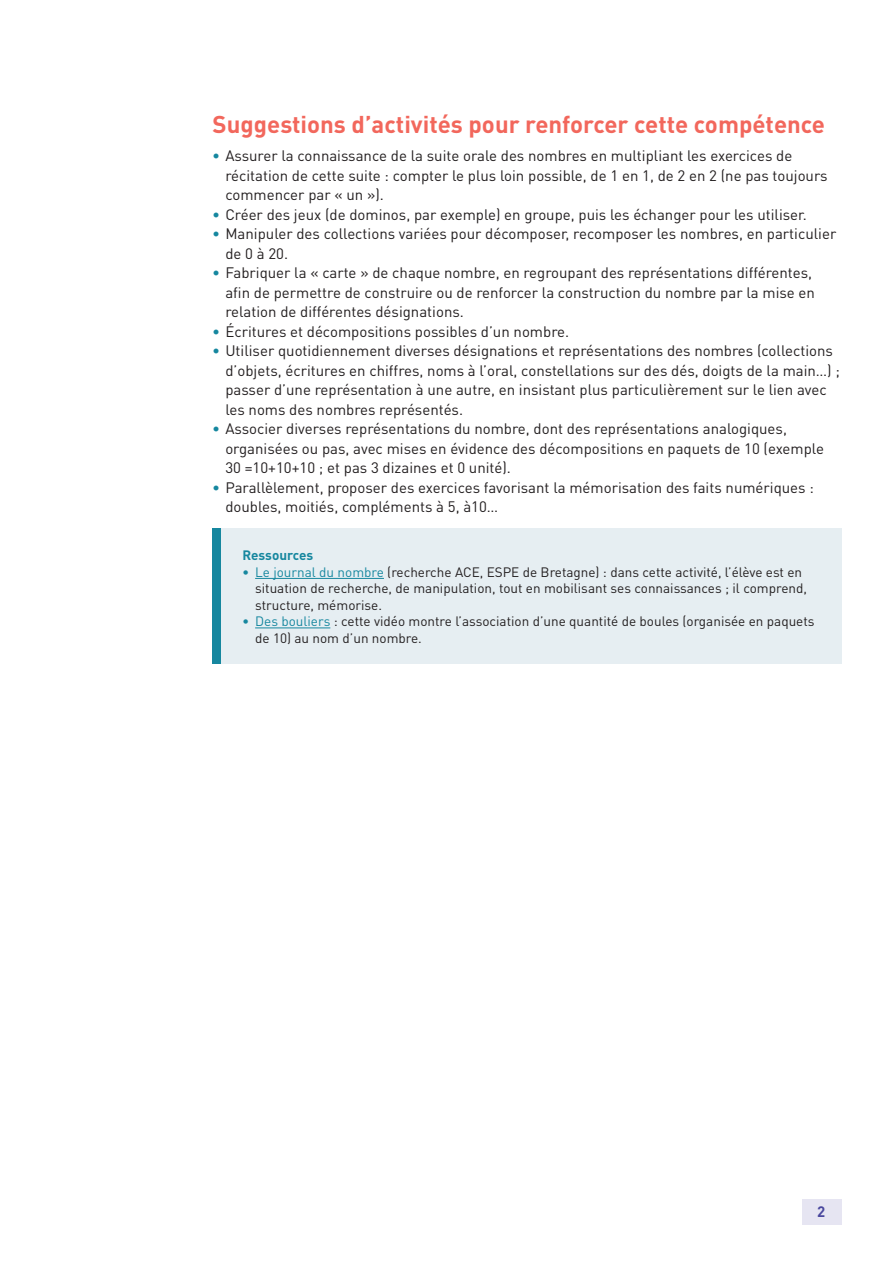
<style>
.page{position:relative;width:893px;height:1263px;background:#fff}
.page>*{position:absolute;margin:0;border:0;box-sizing:border-box;transform-origin:0 0}
._03_Titre_de_niveau{font:700 24px "DIN Pro";color:#f2675c}
.t1{font:15px/19.5px "DIN Pro";color:#231f20}
.t2{font:700 15px "DIN Pro";color:#4a489e}
.t3{font:13.5px/16.5px "DIN Pro";color:#231f20}
._15_Titre_encadré{font:700 13.5px "DIN Pro";color:#16879f}
.s1{font-weight:700;color:#16879f}
.s2{color:#16879f}
</style>
<div class="page">
<div style="left:213px;top:528px;width:629px;height:136px;background:#e6eef2"></div>
<hr style="left:255px;top:578px;width:129px;height:1px;background:#16879f">
<hr style="left:255px;top:627px;width:75px;height:1px;background:#16879f">
<div style="left:213px;top:528px;width:8px;height:136px;background:#16879f"></div>
<div style="left:802px;top:1199px;width:39px;height:26px;background:#e6e5f2"></div>
<p class="_03_Titre_de_niveau" style="left:213px;top:109px;width:614px">Suggestions d’activités pour renforcer cette compétence</p>
<p class="t1" style="left:225px;top:146px;width:604px;text-indent:-13px"><span class="s1">•</span> Assurer la connaissance de la suite orale des nombres en multipliant les exercices de récitation de cette suite : compter le plus loin possible, de 1 en 1, de 2 en 2 (ne pas toujours commencer par « un »).</p>
<p class="t1" style="left:213px;top:204px;width:596px"><span class="s1">•</span> Créer des jeux (de dominos, par exemple) en groupe, puis les échanger pour les utiliser.</p>
<p class="t1" style="left:225px;top:224px;width:612px;text-indent:-13px"><span class="s1">•</span> Manipuler des collections variées pour décomposer, recomposer les nombres, en particulier de 0 à 20.</p>
<p class="t1" style="left:225px;top:263px;width:591px;text-indent:-13px"><span class="s1">•</span> Fabriquer la « carte » de chaque nombre, en regroupant des représentations différentes, afin de permettre de construire ou de renforcer la construction du nombre par la mise en relation de différentes désignations.</p>
<p class="t1" style="left:213px;top:321px;width:358px"><span class="s1">•</span> Écritures et décompositions possibles d’un nombre.</p>
<p class="t1" style="left:225px;top:341px;width:616px;text-indent:-13px"><span class="s1">•</span> Utiliser quotidiennement diverses désignations et représentations des nombres (collections d’objets, écritures en chiffres, noms à l’oral, constellations sur des dés, doigts de la main…) ; passer d’une représentation à une autre, en insistant plus particulièrement sur le lien avec les noms des nombres représentés.</p>
<p class="t1" style="left:225px;top:419px;width:600px;text-indent:-13px"><span class="s1">•</span> Associer diverses représentations du nombre, dont des représentations analogiques, organisées ou pas, avec mises en évidence des décompositions en paquets de 10 (exemple<br>30 =10+10+10 ; et pas 3 dizaines et 0 unité).</p>
<p class="t1" style="left:225px;top:477px;width:590px;text-indent:-13px"><span class="s1">•</span> Parallèlement, proposer des exercices favorisant la mémorisation des faits numériques : doubles, moitiés, compléments à 5, à10…</p>
<p class="_15_Titre_encadré" style="left:242px;top:546px;width:72px">Ressources</p>
<p class="t3" style="left:255px;top:563px;width:553px;text-indent:-13px"><span class="s1">•</span> <span class="s2">Le journal du nombre</span> (recherche ACE, ESPE de Bretagne) : dans cette activité, l’élève est en situation de recherche, de manipulation, tout en mobilisant ses connaissances ; il comprend, structure, mémorise.</p>
<p class="t3" style="left:255px;top:613px;width:561px;text-indent:-13px"><span class="s1">•</span> <span class="s2">Des bouliers</span> : cette vidéo montre l’association d’une quantité de boules (organisée en paquets de 10) au nom d’un nombre.</p>
<p class="t2" style="left:817px;top:1201px;width:10px">2</p>
</div>
